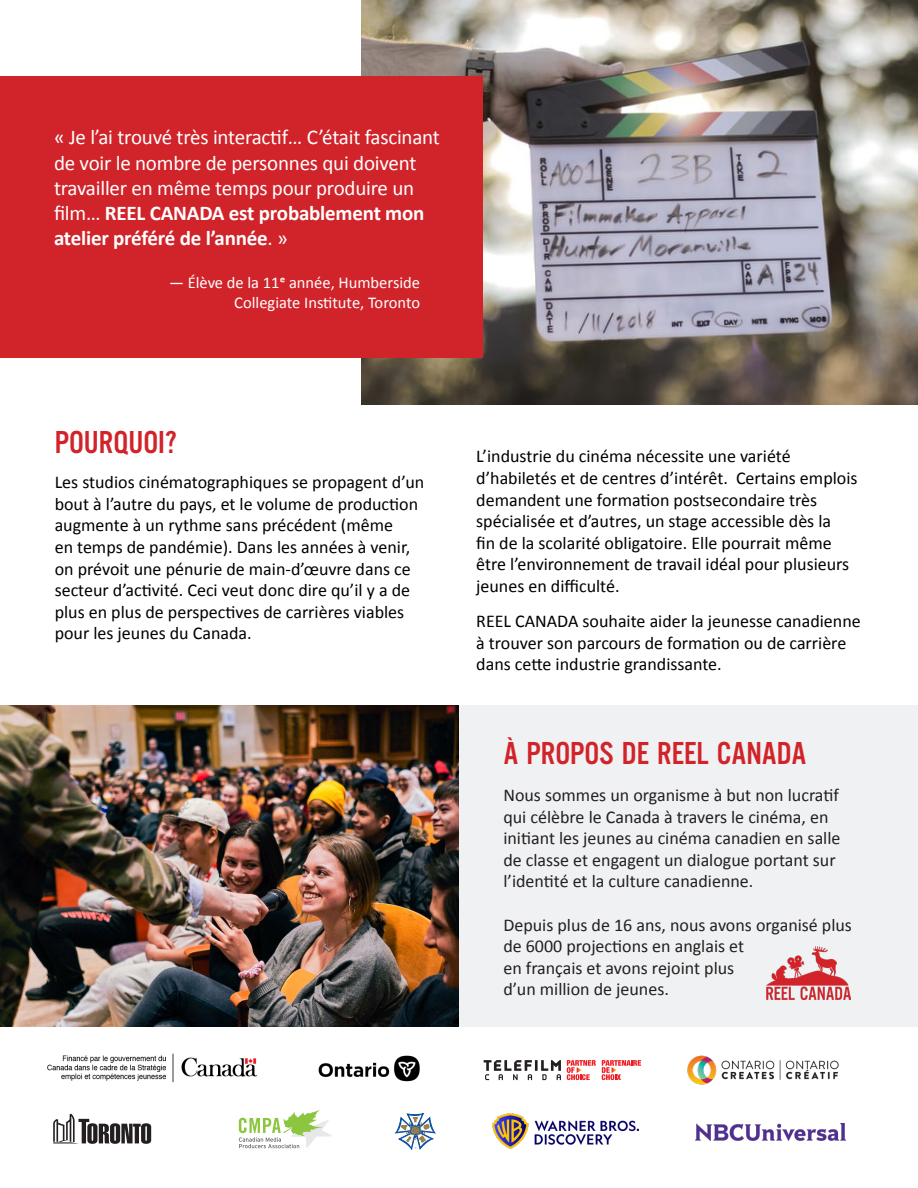
<style>
.page{position:relative;width:918px;height:1188px;background:#fff}
.page>*{position:absolute;margin:0;border:0;box-sizing:border-box;transform-origin:0 0}
.t1{font:33px "Alternate Gothic EF No Three";color:#d1232a}
.t2{font:21px/25.2px "Calibri";letter-spacing:-.01em;color:#fff}
.t3{font:18px/21.6px "Calibri";color:#000}
.t4{font:18px/21.6px "Calibri";color:#231f20}
.t5{font:16.5px/19.8px "Calibri";color:#fff;text-align:right}
.s1{font-weight:700}
</style>
<div class="page">
<img style="left:362px;top:0;width:556px;height:405px">
<div style="left:0;top:706px;width:918px;height:321px;background:#f0f1f2"></div>
<div style="left:0;top:76px;width:483px;height:281px;background:#d1232a"></div>
<img style="left:0;top:706px;width:459px;height:321px">
<img style="left:47px;top:1053px;width:211px;height:29px">
<img style="left:767px;top:947px;width:84px;height:52px">
<svg style="left:484px;top:1060px;width:77px;height:20px"></svg>
<svg style="left:602px;top:1060px;width:39px;height:20px"></svg>
<svg style="left:567px;top:1060px;width:29px;height:20px"></svg>
<img style="left:687px;top:1055px;width:152px;height:30px">
<svg style="left:239px;top:1110px;width:93px;height:38px"></svg>
<svg style="left:395px;top:1113px;width:40px;height:36px"></svg>
<svg style="left:53px;top:1114px;width:98px;height:30px"></svg>
<img style="left:695px;top:1123px;width:150px;height:18px">
<img style="left:318px;top:1055px;width:102px;height:27px">
<img style="left:493px;top:1113px;width:146px;height:36px">
<p class="t2" style="left:54px;top:125px;width:387px">« Je l’ai trouvé très interactif… C’était fascinant de voir le nombre de personnes qui doivent travailler en même temps pour produire un film… <span class="s1">REEL CANADA est probablement mon atelier préféré de l’année</span>. »</p>
<p class="t5" style="left:169px;top:273px;width:253px">— Élève de la 11e année, Humberside<br>Collegiate Institute, Toronto</p>
<p class="t1" style="left:55px;top:425px;width:124px">POURQUOI?</p>
<p class="t3" style="left:55px;top:472px;width:371px">Les studios cinématographiques se propagent d’un bout à l’autre du pays, et le volume de production augmente à un rythme sans précédent (même<br>en temps de pandémie). Dans les années à venir, on prévoit une pénurie de main-d’œuvre dans ce secteur d’activité. Ceci veut donc dire qu’il y a de plus en plus de perspectives de carrières viables pour les jeunes du Canada.</p>
<p class="t3" style="left:476px;top:446px;width:383px">L’industrie du cinéma nécessite une variété d’habiletés et de centres d’intérêt. Certains emplois demandent une formation postsecondaire très spécialisée et d’autres, un stage accessible dès la<br>fin de la scolarité obligatoire. Elle pourrait même être l’environnement de travail idéal pour plusieurs jeunes en difficulté.</p>
<p class="t3" style="left:476px;top:610px;width:386px">REEL CANADA souhaite aider la jeunesse canadienne à trouver son parcours de formation ou de carrière dans cette industrie grandissante.</p>
<p class="t1" style="left:503px;top:736px;width:304px">À PROPOS DE REEL CANADA</p>
<p class="t4" style="left:503px;top:784px;width:339px">Nous sommes un organisme à but non lucratif qui célèbre le Canada à travers le cinéma, en initiant les jeunes au cinéma canadien en salle de classe et engagent un dialogue portant sur l’identité et la culture canadienne.</p>
<p class="t4" style="left:503px;top:914px;width:350px">Depuis plus de 16 ans, nous avons organisé plus de 6000 projections en anglais et<br>en français et avons rejoint plus<br>d’un million de jeunes.</p>
</div>
